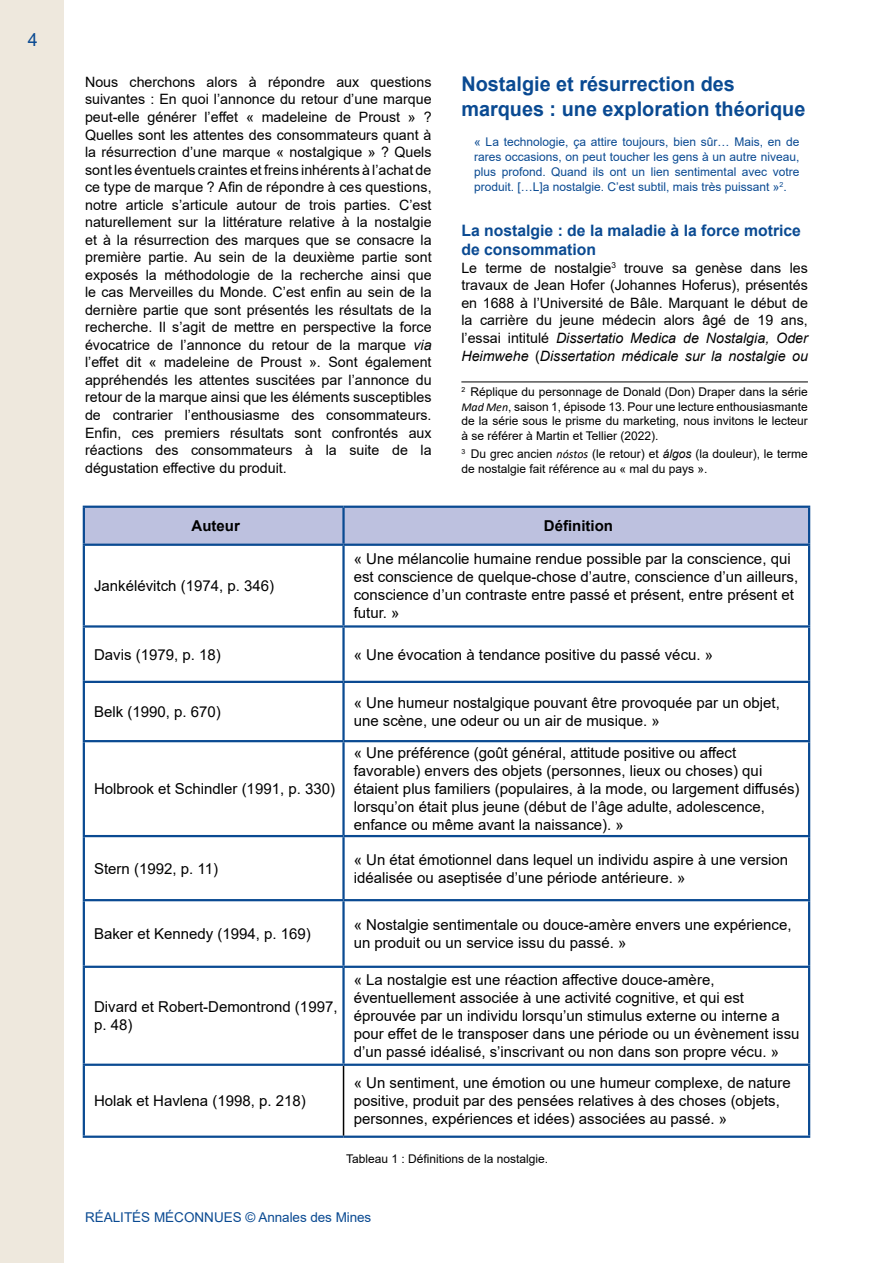
<style>
.page{position:relative;width:893px;height:1263px;background:#fff}
.page>*{position:absolute;margin:0;border:0;box-sizing:border-box;transform-origin:0 0}
.t1{font:700 20.25px/24.8px "Arial";color:#0a4a92}
.t2{font:18px "Arial";color:#0a4a92}
.t3{font:700 15.75px/19.4px "Arial";color:#0a4a92}
.t4{font:15px/18px "Arial";color:#000}
.t5{font:700 15px "Arial";color:#000}
.t6{font:14.25px/17.5px "Arial";color:#000;text-align:justify}
.t7{font:13.5px "Arial";color:#0a4a92}
.t8{font:12px/14.4px "Arial";color:#000;text-align:justify}
.t9{font:12px/14.9px "Arial";color:#0a4a92;text-align:justify}
.s1{font-style:italic}
.s2{font-family:"Calibri";font-style:italic}
</style>
<div class="page">
<div style="left:0;top:0;width:64px;height:1263px;background:#eee8dd"></div>
<hr style="left:461px;top:382px;width:347px;height:1px;background:#000">
<div style="left:85px;top:508px;width:723px;height:36px;background:#bdc1df"></div>
<hr style="left:83px;top:1066px;width:2px;height:69px;background:#0a4a92">
<hr style="left:808px;top:1066px;width:2px;height:69px;background:#0a4a92">
<hr style="left:83px;top:1135px;width:261px;height:3px;background:#0a4a92">
<hr style="left:344px;top:1135px;width:466px;height:3px;background:#0a4a92">
<hr style="left:343px;top:1066px;width:1px;height:69px;background:#000">
<hr style="left:83px;top:506px;width:261px;height:2px;background:#0a4a92">
<hr style="left:83px;top:508px;width:2px;height:36px;background:#0a4a92">
<hr style="left:344px;top:506px;width:466px;height:2px;background:#0a4a92">
<hr style="left:342px;top:508px;width:3px;height:36px;background:#0a4a92">
<hr style="left:808px;top:508px;width:2px;height:36px;background:#0a4a92">
<hr style="left:83px;top:544px;width:261px;height:2px;background:#0a4a92">
<hr style="left:83px;top:546px;width:2px;height:79px;background:#0a4a92">
<hr style="left:344px;top:544px;width:466px;height:2px;background:#0a4a92">
<hr style="left:342px;top:546px;width:3px;height:79px;background:#0a4a92">
<hr style="left:808px;top:546px;width:2px;height:79px;background:#0a4a92">
<hr style="left:83px;top:625px;width:261px;height:3px;background:#0a4a92">
<hr style="left:83px;top:628px;width:2px;height:53px;background:#0a4a92">
<hr style="left:344px;top:625px;width:466px;height:3px;background:#0a4a92">
<hr style="left:342px;top:628px;width:3px;height:53px;background:#0a4a92">
<hr style="left:808px;top:628px;width:2px;height:53px;background:#0a4a92">
<hr style="left:83px;top:681px;width:261px;height:2px;background:#0a4a92">
<hr style="left:83px;top:683px;width:2px;height:57px;background:#0a4a92">
<hr style="left:344px;top:681px;width:466px;height:2px;background:#0a4a92">
<hr style="left:342px;top:683px;width:3px;height:57px;background:#0a4a92">
<hr style="left:808px;top:683px;width:2px;height:57px;background:#0a4a92">
<hr style="left:83px;top:740px;width:261px;height:2px;background:#0a4a92">
<hr style="left:83px;top:742px;width:2px;height:93px;background:#0a4a92">
<hr style="left:344px;top:740px;width:466px;height:2px;background:#0a4a92">
<hr style="left:342px;top:742px;width:3px;height:93px;background:#0a4a92">
<hr style="left:808px;top:742px;width:2px;height:93px;background:#0a4a92">
<hr style="left:83px;top:835px;width:261px;height:2px;background:#0a4a92">
<hr style="left:83px;top:837px;width:2px;height:62px;background:#0a4a92">
<hr style="left:344px;top:835px;width:466px;height:2px;background:#0a4a92">
<hr style="left:342px;top:837px;width:3px;height:62px;background:#0a4a92">
<hr style="left:808px;top:837px;width:2px;height:62px;background:#0a4a92">
<hr style="left:83px;top:899px;width:261px;height:2px;background:#0a4a92">
<hr style="left:83px;top:901px;width:2px;height:65px;background:#0a4a92">
<hr style="left:344px;top:899px;width:466px;height:2px;background:#0a4a92">
<hr style="left:342px;top:901px;width:3px;height:65px;background:#0a4a92">
<hr style="left:808px;top:901px;width:2px;height:65px;background:#0a4a92">
<hr style="left:83px;top:966px;width:261px;height:2px;background:#0a4a92">
<hr style="left:83px;top:968px;width:2px;height:95px;background:#0a4a92">
<hr style="left:344px;top:966px;width:466px;height:2px;background:#0a4a92">
<hr style="left:342px;top:968px;width:3px;height:95px;background:#0a4a92">
<hr style="left:808px;top:968px;width:2px;height:95px;background:#0a4a92">
<hr style="left:83px;top:1063px;width:261px;height:3px;background:#0a4a92">
<hr style="left:344px;top:1063px;width:466px;height:3px;background:#0a4a92">
<p class="t2" style="left:28px;top:27px;width:12px">4</p>
<p class="t6" style="left:85px;top:73px;width:348px">Nous cherchons alors à répondre aux questions suivantes : En quoi l’annonce du retour d’une marque peut-elle générer l’effet « madeleine de Proust » ?<br>Quelles sont les attentes des consommateurs quant à la résurrection d’une marque « nostalgique » ? Quels sont les éventuels craintes et freins inhérents à l’achat de ce type de marque ? Afin de répondre à ces questions, notre article s’articule autour de trois parties. C’est naturellement sur la littérature relative à la nostalgie et à la résurrection des marques que se consacre la première partie. Au sein de la deuxième partie sont exposés la méthodologie de la recherche ainsi que le cas Merveilles du Monde. C’est enfin au sein de la dernière partie que sont présentés les résultats de la recherche. Il s’agit de mettre en perspective la force évocatrice de l’annonce du retour de la marque <span class="s1">via </span>l’effet dit « madeleine de Proust ». Sont également appréhendés les attentes suscitées par l’annonce du retour de la marque ainsi que les éléments susceptibles de contrarier l’enthousiasme des consommateurs.<br>Enfin, ces premiers résultats sont confrontés aux réactions des consommateurs à la suite de la dégustation effective du produit.</p>
<h1 class="t1" style="left:461px;top:72px;width:346px">Nostalgie et résurrection des marques : une exploration théorique</h1>
<p class="t9" style="left:474px;top:134px;width:327px">« La technologie, ça attire toujours, bien sûr… Mais, en de rares occasions, on peut toucher les gens à un autre niveau, plus profond. Quand ils ont un lien sentimental avec votre produit. […L]a nostalgie. C’est subtil, mais très puissant »<sup>2</sup>.</p>
<p class="t3" style="left:461px;top:221px;width:341px">La nostalgie : de la maladie à la force motrice de consommation</p>
<p class="t6" style="left:461px;top:259px;width:348px">Le terme de nostalgie<sup>3</sup> trouve sa genèse dans les travaux de Jean Hofer (Johannes Hoferus), présentés en 1688 à l’Université de Bâle. Marquant le début de la carrière du jeune médecin alors âgé de 19 ans, l’essai intitulé <span class="s1">Dissertatio Medica de Nostalgia, Oder Heimwehe</span> (<span class="s1">Dissertation médicale sur la nostalgie ou</span></p>
<p class="t8" style="left:461px;top:385px;width:348px"><sup>2</sup> Réplique du personnage de Donald (Don) Draper dans la série <span class="s2">Mad Men</span>, saison 1, épisode 13. Pour une lecture enthousiasmante de la série sous le prisme du marketing, nous invitons le lecteur à se référer à Martin et Tellier (2022).</p>
<p class="t8" style="left:461px;top:447px;width:348px"><sup>3</sup> Du grec ancien <span class="s2">nóstos</span> (le retour) et <span class="s1">álgos</span> (la douleur), le terme de nostalgie fait référence au « mal du pays ».</p>
<p class="t5" style="left:192px;top:515px;width:50px">Auteur</p>
<p class="t5" style="left:544px;top:515px;width:71px">Définition</p>
<p class="t4" style="left:94px;top:577px;width:182px">Jankélévitch (1974, p. 346)</p>
<p class="t4" style="left:354px;top:550px;width:446px">« Une mélancolie humaine rendue possible par la conscience, qui est conscience de quelque-chose d’autre, conscience d’un ailleurs, conscience d’un contraste entre passé et présent, entre présent et futur. »</p>
<p class="t4" style="left:94px;top:645px;width:128px">Davis (1979, p. 18)</p>
<p class="t4" style="left:354px;top:645px;width:361px">« Une évocation à tendance positive du passé vécu. »</p>
<p class="t4" style="left:94px;top:703px;width:128px">Belk (1990, p. 670)</p>
<p class="t4" style="left:354px;top:694px;width:428px">« Une humeur nostalgique pouvant être provoquée par un objet, une scène, une odeur ou un air de musique. »</p>
<p class="t4" style="left:94px;top:780px;width:242px">Holbrook et Schindler (1991, p. 330)</p>
<p class="t4" style="left:354px;top:744px;width:447px">« Une préférence (goût général, attitude positive ou affect favorable) envers des objets (personnes, lieux ou choses) qui étaient plus familiers (populaires, à la mode, ou largement diffusés) lorsqu’on était plus jeune (début de l’âge adulte, adolescence, enfance ou même avant la naissance). »</p>
<p class="t4" style="left:94px;top:859px;width:125px">Stern (1992, p. 11)</p>
<p class="t4" style="left:354px;top:850px;width:436px">« Un état émotionnel dans lequel un individu aspire à une version idéalisée ou aseptisée d’une période antérieure. »</p>
<p class="t4" style="left:94px;top:924px;width:218px">Baker et Kennedy (1994, p. 169)</p>
<p class="t4" style="left:354px;top:915px;width:439px">« Nostalgie sentimentale ou douce-amère envers une expérience, un produit ou un service issu du passé. »</p>
<p class="t4" style="left:94px;top:998px;width:245px">Divard et Robert-Demontrond (1997, p. 48)</p>
<p class="t4" style="left:94px;top:1092px;width:213px">Holak et Havlena (1998, p. 218)</p>
<p class="t4" style="left:354px;top:971px;width:447px">« La nostalgie est une réaction affective douce-amère, éventuellement associée à une activité cognitive, et qui est éprouvée par un individu lorsqu’un stimulus externe ou interne a pour effet de le transposer dans une période ou un évènement issu d’un passé idéalisé, s’inscrivant ou non dans son propre vécu. »</p>
<p class="t4" style="left:354px;top:1074px;width:438px">« Un sentiment, une émotion ou une humeur complexe, de nature positive, produit par des pensées relatives à des choses (objets, personnes, expériences et idées) associées au passé. »</p>
<p class="t8" style="left:346px;top:1151px;width:204px">Tableau 1 : Définitions de la nostalgie.</p>
<p class="t7" style="left:85px;top:1208px;width:288px">RÉALITÉS MÉCONNUES © Annales des Mines</p>
</div>
